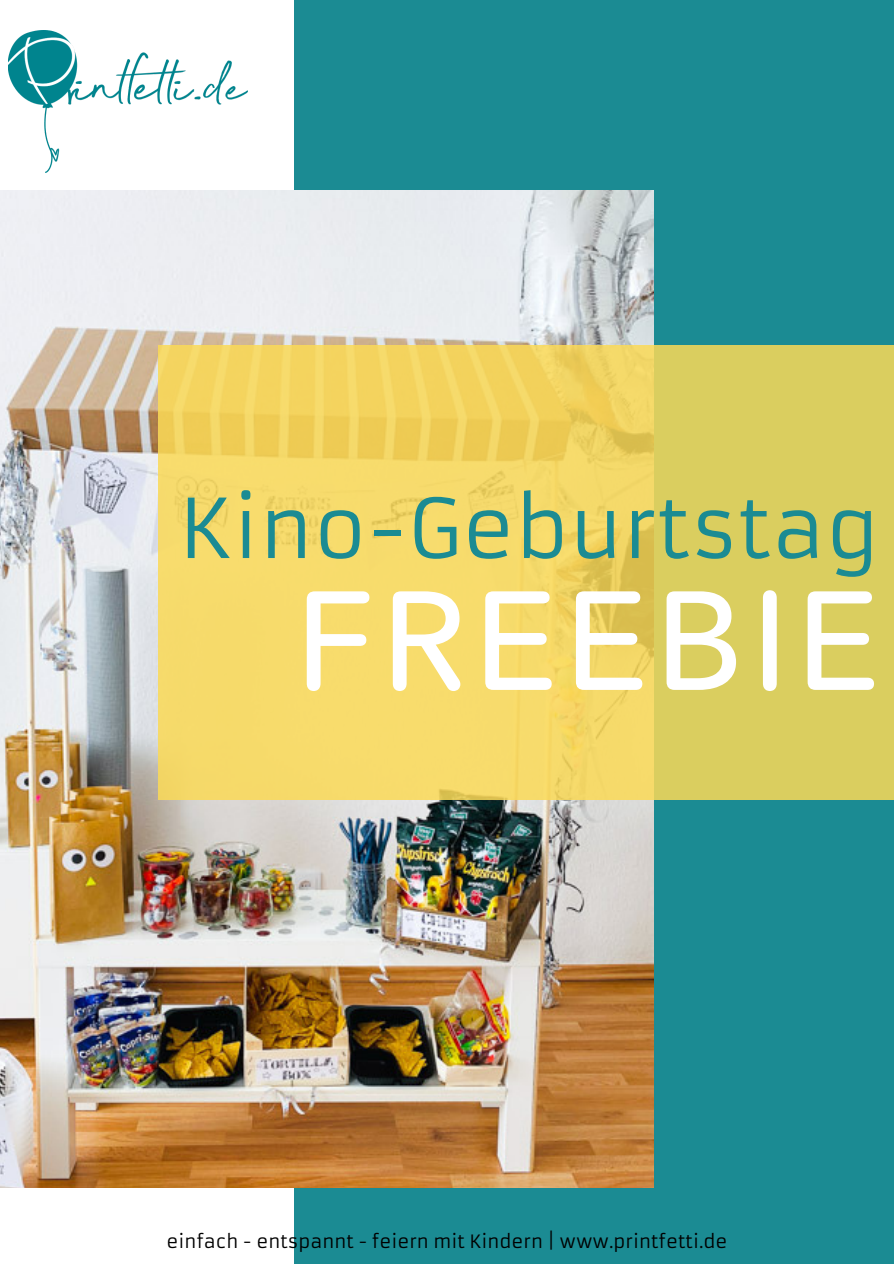
<style>
.page{position:relative;width:894px;height:1264px;background:#fff}
.page>*{position:absolute;margin:0;border:0;box-sizing:border-box;transform-origin:0 0}
.t1{font:500 139.2px "Avenir Next Rounded Pro";letter-spacing:.05em;color:#fff}
.t2{font:80.85px "Armata";color:#1b8b93}
.t3{font:18px "Armata";color:#000}
</style>
<div class="page">
<div style="left:294px;top:0;width:599px;height:1263px;background:#1b8b93"></div>
<img style="left:0;top:190px;width:653px;height:997px">
<img style="left:9px;top:31px;width:238px;height:141px">
<svg style="left:159px;top:345px;width:734px;height:455px;background:#ebd464"></svg>
<p class="t2" style="left:178px;top:479px;width:702px">Kino-Geburtstag</p>
<p class="t1" style="left:295px;top:554px;width:586px">FREEBIE</p>
<p class="t3" style="left:166px;top:1229px;width:562px">einfach - entspannt - feiern mit Kindern | www.printfetti.de</p>
</div>
